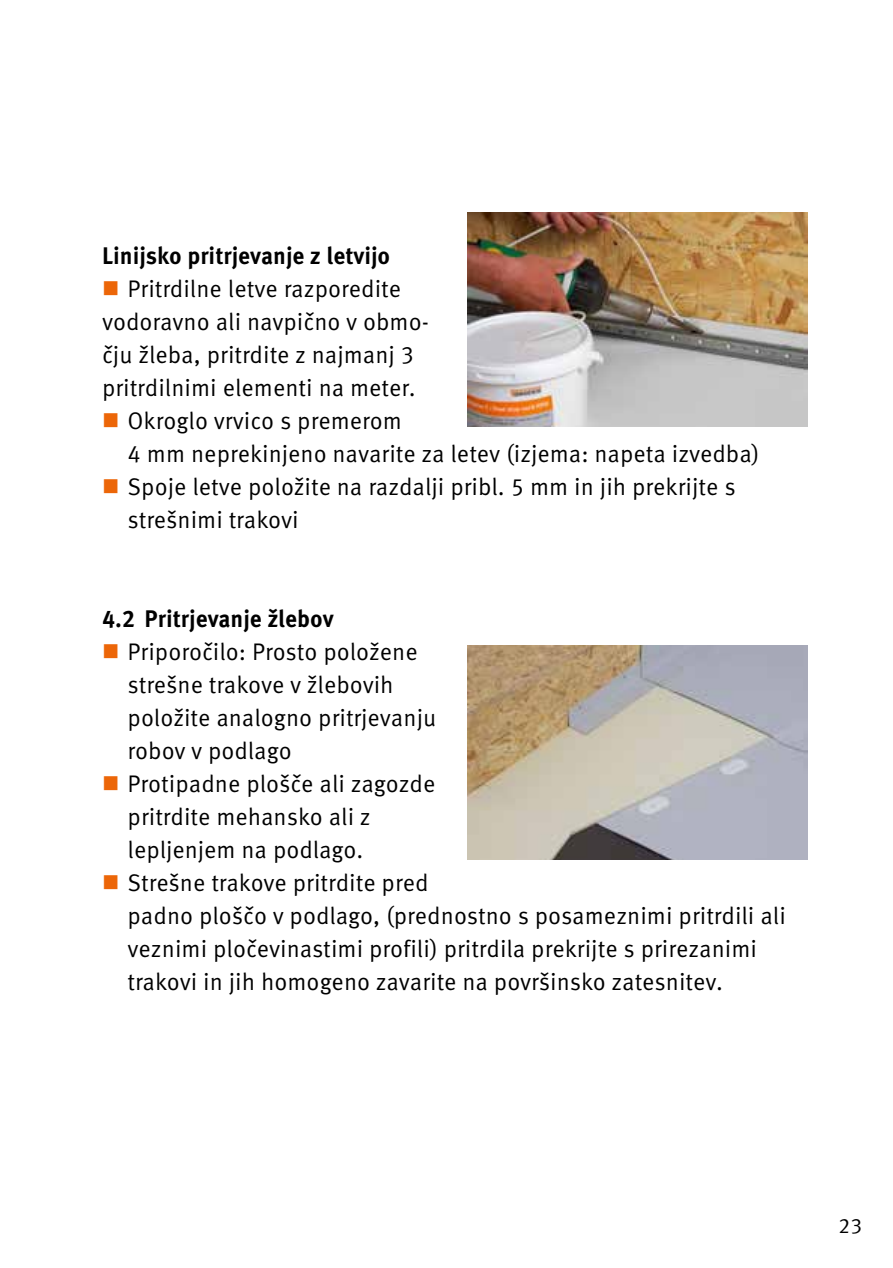
<style>
.page{position:relative;width:893px;height:1268px;background:#fff}
.page>*{position:absolute;margin:0;border:0;box-sizing:border-box;transform-origin:0 0}
.t1{font:24px/33px "Meta Correspondence Pro";color:#000}
.t2{font:700 24px "Meta Correspondence Pro";color:#000;scale:.95 1}
.t3{font:21px "Meta Correspondence Pro";color:#000}
.s1{color:#ec6608}
</style>
<div class="page">
<img style="left:468px;top:213px;width:340px;height:214px">
<img style="left:468px;top:645px;width:340px;height:214px">
<p class="t2" style="left:102px;top:237px;width:305px">Linijsko pritrjevanje z letvijo</p>
<p class="t1" style="left:102px;top:270px;width:328px"><span class="s1">■</span> Pritrdilne letve razporedite vodoravno ali navpično v obmo&shy;čju žleba, pritrdite z najmanj 3 pritrdilnimi elementi na meter.</p>
<p class="t1" style="left:128px;top:402px;width:634px;text-indent:-26px"><span class="s1">■</span> Okroglo vrvico s premerom<br>4 mm neprekinjeno navarite za letev (izjema: napeta izvedba)</p>
<p class="t1" style="left:128px;top:468px;width:610px;text-indent:-26px"><span class="s1">■</span> Spoje letve položite na razdalji pribl. 5 mm in jih prekrijte s strešnimi trakovi</p>
<p class="t2" style="left:102px;top:600px;width:245px">4.2 Pritrjevanje žlebov</p>
<p class="t1" style="left:128px;top:633px;width:310px;text-indent:-26px"><span class="s1">■</span> Priporočilo: Prosto položene strešne trakove v žlebovih položite analogno pritrjevanju robov v podlago</p>
<p class="t1" style="left:128px;top:765px;width:309px;text-indent:-26px"><span class="s1">■</span> Protipadne plošče ali zagozde pritrdite mehansko ali z lepljenjem na podlago.</p>
<p class="t1" style="left:128px;top:864px;width:660px;text-indent:-26px"><span class="s1">■</span> Strešne trakove pritrdite pred<br>padno ploščo v podlago, (prednostno s posameznimi pritrdili ali veznimi pločevinastimi profili) pritrdila prekrijte s prirezanimi trakovi in jih homogeno zavarite na površinsko zatesnitev.</p>
<p class="t3" style="left:838px;top:1209px;width:26px">23</p>
</div>
